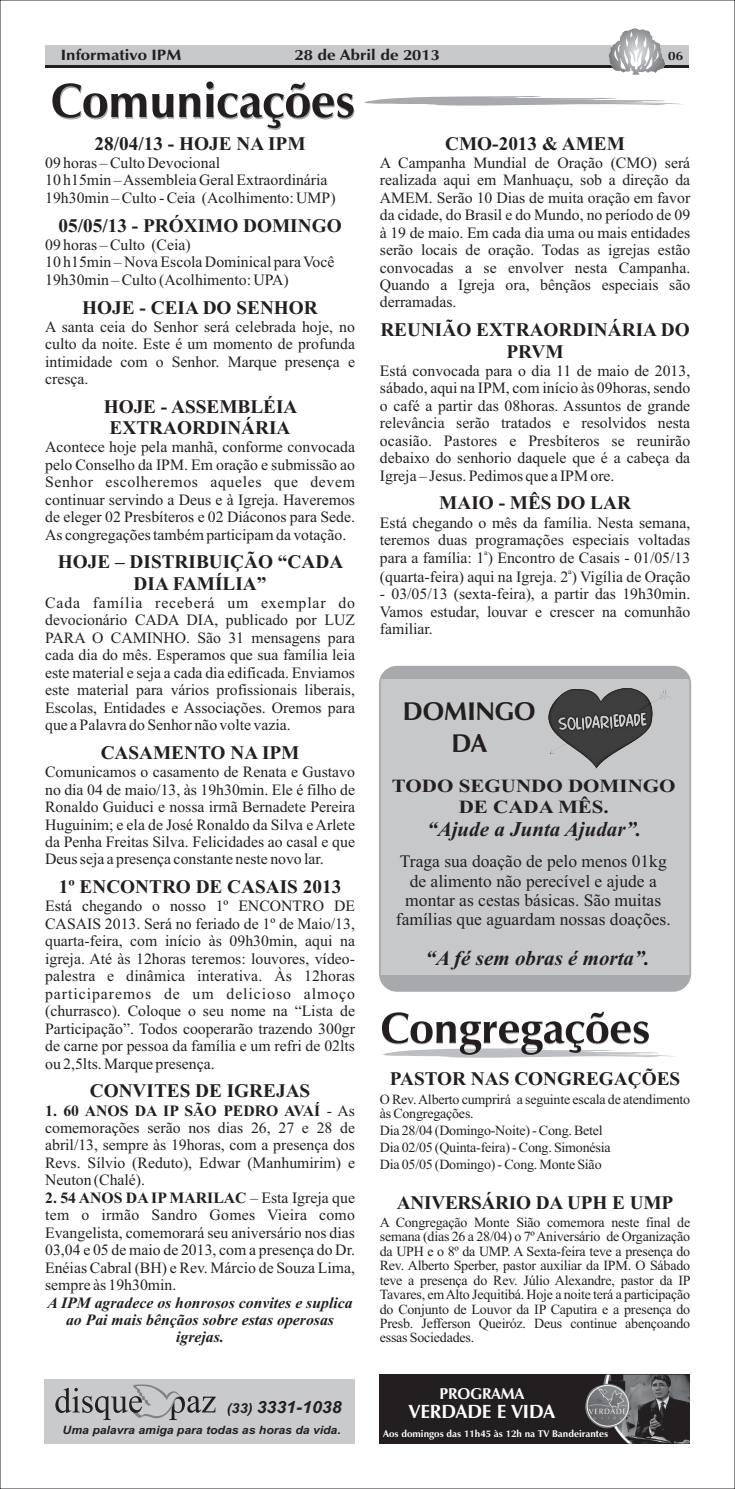
<style>
.page{position:relative;width:735px;height:1489px;background:#fff}
.page>*{position:absolute;margin:0;border:0;box-sizing:border-box;transform-origin:0 0}
.t1{font:700 25.9px/32px "Zapf Humanist 601 BT";color:#231f20;text-align:center}
.t2{font:italic 700 21px "Times New Roman";color:#231f20}
.t3{font:700 19.25px/21.3px "Times New Roman";color:#231f20;text-align:center}
.t4{font:700 19.25px "Zapf Humanist 601 BT";color:#fff}
.t5{font:700 18.55px/20.7px "Times New Roman";color:#231f20;text-align:center;scale:1.13 1}
.t6{font:17.5px/19.4px "Times New Roman";color:#231f20;text-align:center}
.t7{font:italic 700 16.8px "Arial";color:#231f20;scale:1.06 1}
.t8{font:15.75px/17.5px "Times New Roman";color:#231f20;text-align:justify}
.t9{font:italic 700 15.75px/17.5px "Times New Roman";color:#231f20;text-align:center}
.t10{font:700 15.75px "Zapf Humanist 601 BT";color:#fff}
.t11{font:700 15.05px "Zapf Humanist 601 BT";color:#231f20;scale:1.11 1}
.t12{font:14px/14.3px "Times New Roman";letter-spacing:-.015em;color:#231f20}
.t13{font:700 12.25px "Zapf Humanist 601 BT";color:#231f20;scale:1.11 1}
.t14{font:italic 700 11.55px "Arial";color:#231f20;scale:1.06 1}
.t15{font:700 9.8px "Zapf Humanist 601 BT";color:#fff}
.t16{font:7.88px "Times New Roman";color:#231f20}
.s1{font-weight:700}
.s2{font-size:13.65px}
</style>
<div class="page">
<div style="left:45px;top:48px;width:643px;height:19px;background:linear-gradient(to right,#c7c8ca,#c7c8ca)"></div>
<div style="left:45px;top:45px;width:643px;height:19px;background:#c7c8ca"></div>
<svg style="left:608px;top:28px;width:56px;height:47px"></svg>
<svg style="left:364px;top:96px;width:319px;height:10px"></svg>
<svg style="left:52px;top:81px;width:302px;height:49px"></svg>
<div style="left:45px;top:1378px;width:310px;height:65px;background:#c9cacc"></div>
<svg style="left:55px;top:1384px;width:160px;height:35px"></svg>
<svg style="left:382px;top:1011px;width:293px;height:46px"></svg>
<div style="left:379px;top:666px;width:311px;height:324px;background:#c7c8ca;border-radius:17px"></div>
<div style="left:379px;top:975px;width:311px;height:15px;background:#a8a9ad"></div>
<div style="left:379px;top:666px;width:311px;height:12px;background:#a8a9ad"></div>
<div style="left:379px;top:665px;width:311px;height:326px;border:2px solid #a8a9ad;border-radius:17px"></div>
<img style="left:548px;top:688px;width:123px;height:80px">
<div style="left:379px;top:1374px;width:310px;height:69px;background:#231f20"></div>
<img style="left:585px;top:1374px;width:104px;height:69px">
<p class="t11" style="left:61px;top:49px;width:110px">Informativo IPM</p>
<p class="t11" style="left:294px;top:49px;width:132px">28 de Abril de 2013</p>
<p class="t3" style="left:95px;top:135px;width:212px">28/04/13 - HOJE NA IPM</p>
<p class="t3" style="left:445px;top:135px;width:181px">CMO-2013 &amp; AMEM</p>
<p class="t13" style="left:668px;top:51px;width:15px">06</p>
<p class="t8" style="left:45px;top:155px;width:292px;text-align:left">09 horas – Culto Devocional<br>10 h15min –Assembleia Geral Extraordinária<br>19h30min – Culto - Ceia (Acolhimento: UMP)</p>
<p class="t8" style="left:45px;top:237px;width:290px;text-align:left">09 horas – Culto (Ceia)<br>10 h15min – Nova Escola Dominical para Você<br>19h30min – Culto (Acolhimento: UPA)</p>
<p class="t8" style="left:45px;top:319px;width:311px">A santa ceia do Senhor será celebrada hoje, no culto da noite. Este é um momento de profunda intimidade com o Senhor. Marque presença e cresça.</p>
<p class="t3" style="left:58px;top:216px;width:284px">05/05/13 - PRÓXIMO DOMINGO</p>
<p class="t3" style="left:82px;top:298px;width:237px">HOJE - CEIA DO SENHOR</p>
<p class="t3" style="left:104px;top:398px;width:195px">HOJE - ASSEMBLÉIA<br>EXTRAORDINÁRIA</p>
<p class="t8" style="left:45px;top:440px;width:311px">Acontece hoje pela manhã, conforme convocada pelo Conselho da IPM. Em oração e submissão ao Senhor escolheremos aqueles que devem continuar servindo a Deus e à Igreja. Haveremos de eleger 02 Presbíteros e 02 Diáconos para Sede.<br>As congregações também participam da votação.</p>
<p class="t3" style="left:58px;top:553px;width:287px">HOJE – DISTRIBUIÇÃO “CADA<br>DIA FAMÍLIA”</p>
<p class="t8" style="left:45px;top:595px;width:311px">Cada família receberá um exemplar do devocionário CADA DIA, publicado por LUZ PARA O CAMINHO. São 31 mensagens para cada dia do mês. Esperamos que sua família leia este material e seja a cada dia edificada. Enviamos este material para vários profissionais liberais, Escolas, Entidades e Associações. Oremos para que a Palavra do Senhor não volte vazia.</p>
<p class="t8" style="left:45px;top:764px;width:311px">Comunicamos o casamento de Renata e Gustavo no dia 04 de maio/13, às 19h30min. Ele é filho de Ronaldo Guiduci e nossa irmã Bernadete Pereira Huguinim; e ela de José Ronaldo da Silva e Arlete da Penha Freitas Silva. Felicidades ao casal e que Deus seja a presença constante neste novo lar.</p>
<p class="t8" style="left:45px;top:898px;width:311px">Está chegando o nosso 1º ENCONTRO DE CASAIS 2013. Será no feriado de 1º de Maio/13, quarta-feira, com início às 09h30min, aqui na igreja. Até às 12horas teremos: louvores, vídeo&shy;palestra e dinâmica interativa. Às 12horas participaremos de um delicioso almoço (churrasco). Coloque o seu nome na “Lista de Participação”. Todos cooperarão trazendo 300gr de carne por pessoa da família e um refri de 02lts ou 2,5lts. Marque presença.</p>
<p class="t8" style="left:45px;top:1102px;width:311px"><span class="s1">1. 60 ANOS DA IP SÃO PEDRO AVAÍ</span> - As comemorações serão nos dias 26, 27 e 28 de abril/13, sempre às 19horas, com a presença dos Revs. Sílvio (Reduto), Edwar (Manhumirim) e Neuton (Chalé).</p>
<p class="t8" style="left:45px;top:1190px;width:311px"><span class="s1">2. 54 ANOS DA IP MARILAC</span> – Esta Igreja que tem o irmão Sandro Gomes Vieira como Evangelista, comemorará seu aniversário nos dias 03,04 e 05 de maio de 2013, com a presença do Dr.<br>Enéias Cabral (BH) e Rev. Márcio de Souza Lima, sempre às 19h30min.</p>
<p class="t3" style="left:101px;top:744px;width:200px">CASAMENTO NA IPM</p>
<p class="t3" style="left:59px;top:878px;width:284px">1º ENCONTRO DE CASAIS 2013</p>
<p class="t3" style="left:90px;top:1082px;width:222px">CONVITES DE IGREJAS</p>
<p class="t9" style="left:47px;top:1294px;width:306px">A IPM agradece os honrosos convites e suplica ao Pai mais bênçãos sobre estas operosas igrejas.</p>
<p class="t7" style="left:227px;top:1400px;width:110px"><span class="s2">(33)</span> 3331-1038</p>
<p class="t14" style="left:63px;top:1424px;width:264px">Uma palavra amiga para todas as horas da vida.</p>
<p class="t8" style="left:379px;top:155px;width:312px">A Campanha Mundial de Oração (CMO) será realizada aqui em Manhuaçu, sob a direção da AMEM. Serão 10 Dias de muita oração em favor da cidade, do Brasil e do Mundo, no período de 09 à 19 de maio. Em cada dia uma ou mais entidades serão locais de oração. Todas as igrejas estão convocadas a se envolver nesta Campanha.<br>Quando a Igreja ora, bênçãos especiais são derramadas.</p>
<p class="t3" style="left:380px;top:321px;width:311px">REUNIÃO EXTRAORDINÁRIA DO<br>PRVM</p>
<p class="t8" style="left:379px;top:363px;width:312px">Está convocada para o dia 11 de maio de 2013, sábado, aqui na IPM, com início às 09horas, sendo o café a partir das 08horas. Assuntos de grande relevância serão tratados e resolvidos nesta ocasião. Pastores e Presbíteros se reunirão debaixo do senhorio daquele que é a cabeça da Igreja – Jesus. Pedimos que a IPM ore.</p>
<p class="t8" style="left:379px;top:515px;width:312px;line-height:18px">Está chegando o mês da família. Nesta semana, teremos duas programações especiais voltadas para a família: 1 ) Encontro de Casais - 01/05/13 (quarta-feira) aqui na Igreja. 2 ) Vigília de Oração</p>
<p class="t8" style="left:379px;top:586px;width:312px">- 03/05/13 (sexta-feira), a partir das 19h30min.<br>Vamos estudar, louvar e crescer na comunhão familiar.</p>
<p class="t3" style="left:439px;top:494px;width:193px">MAIO - MÊS DO LAR</p>
<p class="t16" style="left:484px;top:550px;width:5px">a</p>
<p class="t16" style="left:568px;top:568px;width:5px">a</p>
<h1 class="t1" style="left:402px;top:697px;width:134px">DOMINGO<br>DA</h1>
<p class="t5" style="left:392px;top:777px;width:252px">TODO SEGUNDO DOMINGO<br>DE CADA MÊS.</p>
<h2 class="t2" style="left:427px;top:821px;width:215px">“Ajude a Junta Ajudar”.</h2>
<p class="t6" style="left:395px;top:853px;width:276px">Traga sua doação de pelo menos 01kg de alimento não perecível e ajude a montar as cestas básicas. São muitas famílias que aguardam nossas doações.</p>
<h2 class="t2" style="left:425px;top:950px;width:225px">“A fé sem obras é morta”.</h2>
<p class="t3" style="left:389px;top:1070px;width:292px">PASTOR NAS CONGREGAÇÕES</p>
<p class="t12" style="left:379px;top:1093px;width:312px">O Rev.Alberto cumprirá a seguinte escala de atendimento às Congregações.</p>
<p class="t12" style="left:379px;top:1123px;width:232px;line-height:17px">Dia 28/04 (Domingo-Noite) - Cong. Betel<br>Dia 02/05 (Quinta-feira) - Cong. Simonésia<br>Dia 05/05 (Domingo) - Cong. Monte Sião</p>
<p class="t3" style="left:397px;top:1193px;width:277px">ANIVERSÁRIO DA UPH E UMP</p>
<p class="t12" style="left:379px;top:1216px;width:312px;text-align:justify">A Congregação Monte Sião comemora neste final de semana (dias 26 a 28/04) o 7ºAniversário de Organização da UPH e o 8º da UMP. A Sexta-feira teve a presença do Rev. Alberto Sperber, pastor auxiliar da IPM. O Sábado teve a presença do Rev. Júlio Alexandre, pastor da IP Tavares, emAlto Jequitibá. Hoje a noite terá a participação do Conjunto de Louvor da IP Caputira e a presença do Presb. Jefferson Queiróz. Deus continue abençoando essas Sociedades.</p>
<p class="t10" style="left:439px;top:1386px;width:86px">PROGRAMA</p>
<p class="t4" style="left:409px;top:1403px;width:147px">VERDADE E VIDA</p>
<p class="t15" style="left:383px;top:1429px;width:227px">Aos domingos das 11h45 às 12h na TV Bandeirantes</p>
</div>
